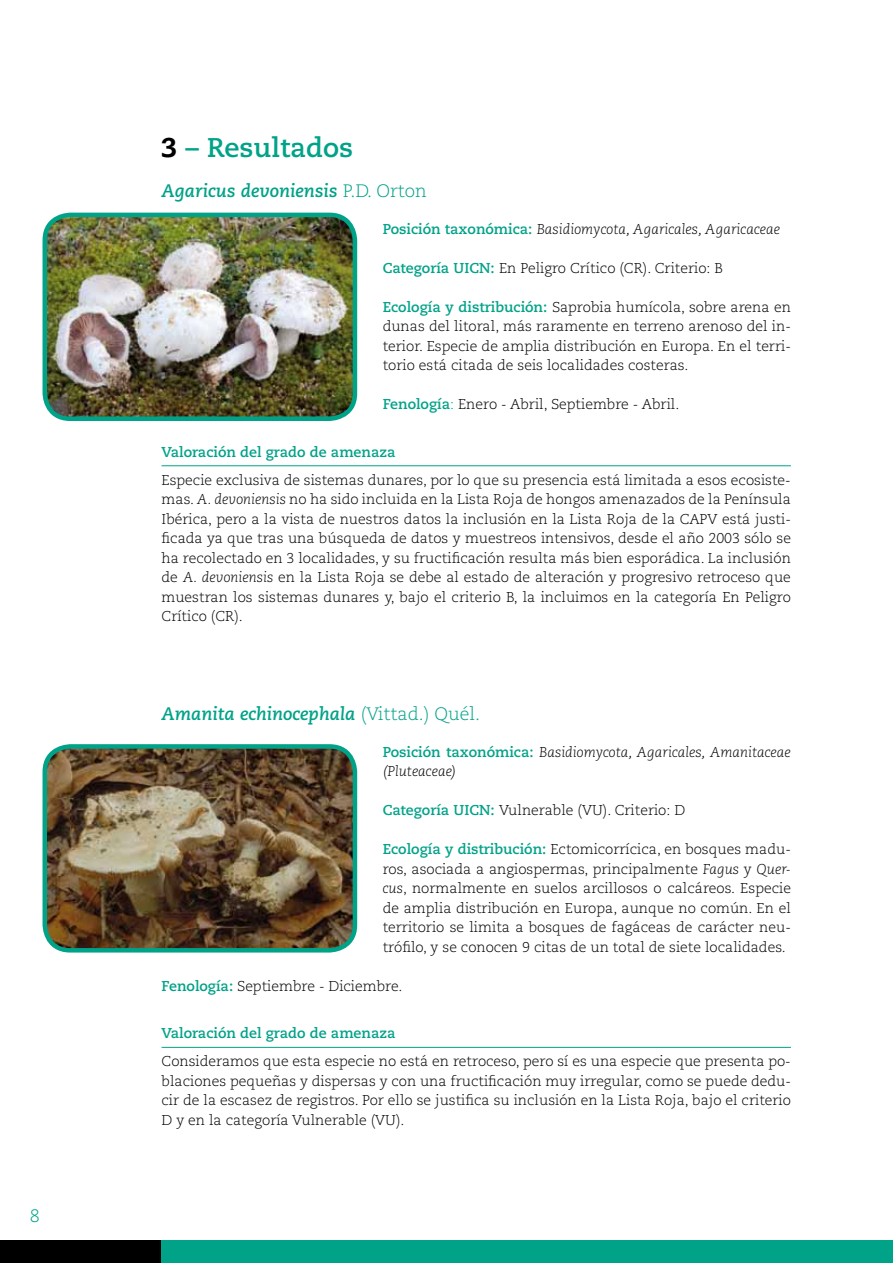
<style>
.page{position:relative;width:893px;height:1263px;background:#fff}
.page>*{position:absolute;margin:0;border:0;box-sizing:border-box;transform-origin:0 0}
.t1{font:700 27px "Caecilia LT Std";color:#00a288}
.t2{font:italic 700 18px "Caecilia LT Std";color:#00a288}
.t3{font:300 18px "Caecilia LT Std";color:#00a288}
.t4{font:300 14.25px/19.5px "Caecilia LT Std";color:#000;text-align:justify}
.t5{font:italic 300 14.25px/19.5px "Caecilia LT Std";color:#000}
.t6{font:700 14.25px "Caecilia LT Std";color:#00a288}
.s1{font-weight:800;color:#000}
.s2{font-weight:300;font-style:normal}
.s3{font-weight:700;font-style:normal;color:#00a288}
.s4{font-weight:700;color:#00a288}
.s5{color:#00a288}
.s6{font-style:italic}
</style>
<div class="page">
<div style="left:0;top:1240px;width:162px;height:23px;background:#000"></div>
<div style="left:162px;top:1240px;width:731px;height:23px;background:#00a288"></div>
<hr style="left:162px;top:465px;width:629px;height:1px;background:#00a288">
<hr style="left:162px;top:1047px;width:629px;height:1px;background:#00a288">
<img style="left:45px;top:215px;width:309px;height:203px">
<div style="left:43px;top:213px;width:314px;height:208px;border:4px solid #00a288;border-radius:26px"></div>
<img style="left:45px;top:747px;width:310px;height:203px">
<div style="left:43px;top:744px;width:314px;height:208px;border:4px solid #00a288;border-radius:26px"></div>
<p class="t3" style="left:30px;top:1205px;width:12px">8</p>
<h1 class="t1" style="left:162px;top:132px;width:193px"><span class="s1">3</span> – Resultados</h1>
<p class="t2" style="left:162px;top:181px;width:267px">Agaricus devoniensis <span class="s2">P.D. Orton</span></p>
<p class="t5" style="left:383px;top:220px;width:399px"><span class="s3">Posición taxonómica:</span> Basidiomycota, Agaricales, Agaricaceae</p>
<p class="t4" style="left:383px;top:259px;width:342px"><span class="s4">Categoría UICN:</span> En Peligro Crítico (CR). Criterio: B</p>
<p class="t4" style="left:383px;top:298px;width:410px"><span class="s4">Ecología y distribución:</span> Saprobia humícola, sobre arena en dunas del litoral, más raramente en terreno arenoso del in&shy;terior. Especie de amplia distribución en Europa. En el terri&shy;torio está citada de seis localidades costeras.</p>
<p class="t4" style="left:383px;top:395px;width:298px"><span class="s4">Fenología</span><span class="s5">:</span> Enero - Abril, Septiembre - Abril.</p>
<p class="t6" style="left:162px;top:443px;width:236px">Valoración del grado de amenaza</p>
<p class="t4" style="left:162px;top:471px;width:631px">Especie exclusiva de sistemas dunares, por lo que su presencia está limitada a esos ecosiste&shy;mas. <span class="s6">A. devoniensis</span> no ha sido incluida en la Lista Roja de hongos amenazados de la Península Ibérica, pero a la vista de nuestros datos la inclusión en la Lista Roja de la CAPV está justi&shy;ficada ya que tras una búsqueda de datos y muestreos intensivos, desde el año 2003 sólo se ha recolectado en 3 localidades, y su fructificación resulta más bien esporádica. La inclusión de <span class="s6">A. devoniensis</span> en la Lista Roja se debe al estado de alteración y progresivo retroceso que muestran los sistemas dunares y, bajo el criterio B, la incluimos en la categoría En Peligro Crítico (CR).</p>
<p class="t2" style="left:162px;top:704px;width:320px">Amanita echinocephala <span class="s2">(Vittad.) Quél.</span></p>
<p class="t5" style="left:383px;top:743px;width:410px"><span class="s3">Posición taxonómica:</span> Basidiomycota, Agaricales, Amanitaceae (Pluteaceae)</p>
<p class="t4" style="left:383px;top:801px;width:304px"><span class="s4">Categoría UICN:</span> Vulnerable (VU). Criterio: D</p>
<p class="t4" style="left:383px;top:840px;width:410px"><span class="s4">Ecología y distribución:</span> Ectomicorrícica, en bosques madu&shy;ros, asociada a angiospermas, principalmente <span class="s6">Fagus</span> y <span class="s6">Quer&shy;cus</span>, normalmente en suelos arcillosos o calcáreos. Especie de amplia distribución en Europa, aunque no común. En el territorio se limita a bosques de fagáceas de carácter neu&shy;trófilo, y se conocen 9 citas de un total de siete localidades.</p>
<p class="t4" style="left:162px;top:976px;width:242px"><span class="s4">Fenología:</span> Septiembre - Diciembre.</p>
<p class="t6" style="left:162px;top:1025px;width:236px">Valoración del grado de amenaza</p>
<p class="t4" style="left:162px;top:1052px;width:631px">Consideramos que esta especie no está en retroceso, pero sí es una especie que presenta po&shy;blaciones pequeñas y dispersas y con una fructificación muy irregular, como se puede dedu&shy;cir de la escasez de registros. Por ello se justifica su inclusión en la Lista Roja, bajo el criterio D y en la categoría Vulnerable (VU).</p>
</div>
